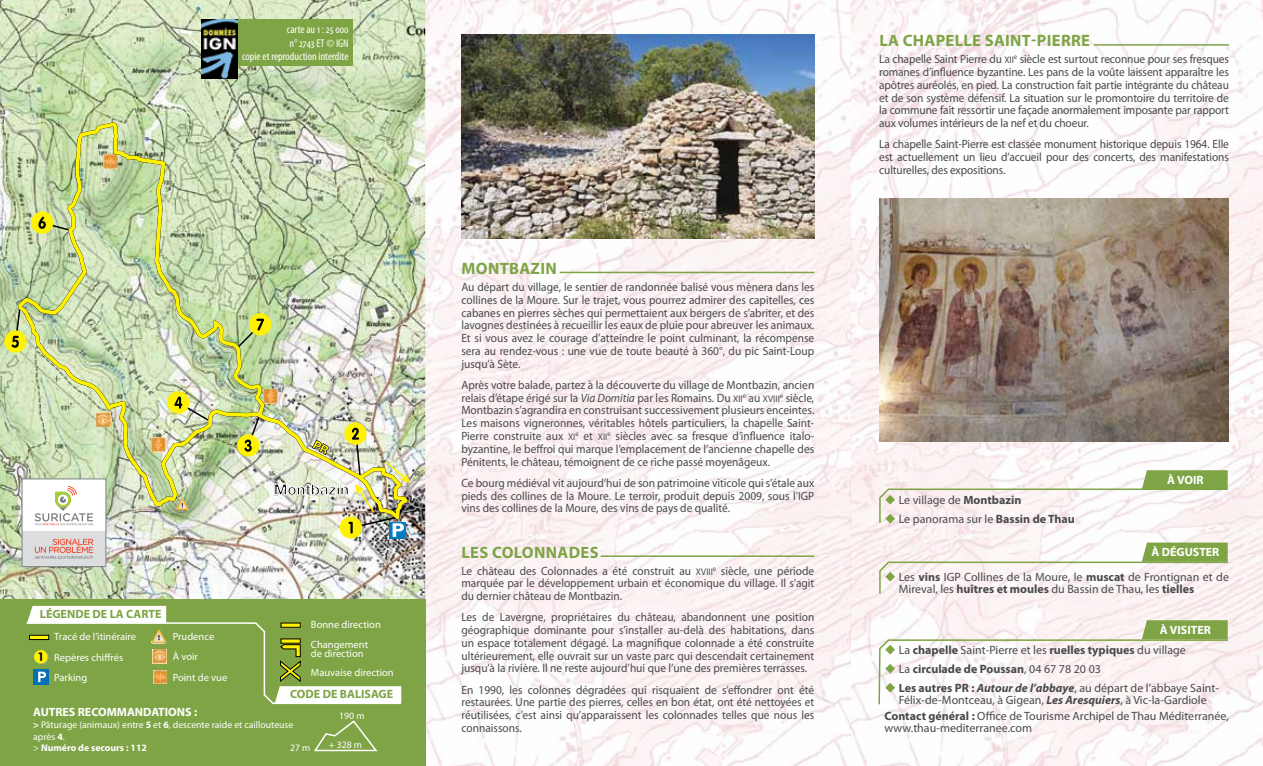
<style>
.page{position:relative;width:1263px;height:766px;background:#fff}
.page>*{position:absolute;margin:0;border:0;box-sizing:border-box;transform-origin:0 0}
.t1{font:700 16.5px "Myriad Pro";letter-spacing:.02em;color:#7fa445}
.t2{font:700 15px "Helvetica Neue LT Std";color:#000}
.t3{font:12px/12.8px "Myriad Pro";color:#49494b;text-align:justify;scale:.95 1}
.t4{font:12px/12px "Myriad Pro";color:#49494b}
.t5{font:700 12px "Myriad Pro";color:#fff}
.t6{font:700 12px "Myriad Pro";color:#49494b}
.t7{font:700 12px "Myriad Pro";color:#7fa445}
.t8{font:700 12px "VAG Rounded Std";color:#000}
.t9{font:condensed 11.25px/13.5px "Myriad Pro";color:#fff;text-align:right}
.t10{font:10.5px/20.2px "Myriad Pro";color:#fff}
.t11{font:9.75px/11.7px "Myriad Pro";color:#fff}
.s1{font-weight:700}
.s2{font-style:italic}
.s3{font-family:"Myriad Pro Regular SC800";font-size:9.6px}
.s4{color:#7fa445}
.s5{font-weight:400}
.s6{font-weight:700;font-style:italic}
</style>
<div class="page">
<img style="left:425px;top:0;width:838px;height:765px">
<img style="left:0;top:0;width:425px;height:599px">
<svg style="left:4px;top:306px;width:14px;height:46px"></svg>
<img style="left:18px;top:122px;width:390px;height:397px">
<img style="left:275px;top:422px;width:136px;height:116px">
<img style="left:13px;top:472px;width:102px;height:102px">
<div style="left:0;top:599px;width:425px;height:166px;background:#7fa445"></div>
<svg style="left:878px;top:542px;width:351px;height:53px"></svg>
<svg style="left:878px;top:470px;width:351px;height:54px"></svg>
<svg style="left:878px;top:620px;width:351px;height:85px"></svg>
<svg style="left:314px;top:720px;width:64px;height:32px"></svg>
<svg style="left:26px;top:605px;width:376px;height:99px"></svg>
<div style="left:217px;top:19px;width:136px;height:47px;background:#7fa445"></div>
<img style="left:202px;top:19px;width:35px;height:60px">
<div style="left:29px;top:635px;width:20px;height:4px;border:1px solid #000"></div>
<hr style="left:560px;top:271px;width:254px;height:2px;background:#7fa445">
<hr style="left:601px;top:555px;width:213px;height:1px;background:#7fa445">
<hr style="left:1094px;top:44px;width:135px;height:2px;background:#7fa445">
<img style="left:461px;top:34px;width:353px;height:204px">
<img style="left:879px;top:199px;width:350px;height:242px">
<p class="t9" style="left:242px;top:23px;width:108px">carte au 1 : 25 000<br>n° 2743 ET © IGN<br>copie et reproduction interdite</p>
<p class="t7" style="left:40px;top:606px;width:123px">LÉGENDE DE LA CARTE</p>
<p class="t2" style="left:274px;top:480px;width:77px">Montbazin</p>
<p class="t10" style="left:173px;top:626px;width:56px">Prudence<br>À voir<br>Point de vue</p>
<p class="t10" style="left:311px;top:614px;width:71px;line-height:19.6px">Bonne direction<br>Changement</p>
<p class="t10" style="left:54px;top:626px;width:83px">Tracé de l’itinéraire<br>Repères chiffrés<br>Parking</p>
<p class="t5" style="left:33px;top:704px;width:165px">AUTRES RECOMMANDATIONS :</p>
<p class="t11" style="left:33px;top:718px;width:262px"><span class="s1">&gt;</span> Pâturage (animaux) entre <span class="s1">5</span> et <span class="s1">6</span>, descente raide et caillouteuse après <span class="s1">4</span>.<br>&gt; <span class="s1">Numéro de secours : 112</span></p>
<p class="t10" style="left:311px;top:643px;width:84px;line-height:19.6px">de direction<br>Mauvaise direction</p>
<p class="t8" style="left:38px;top:649px;width:6px">1</p>
<p class="t7" style="left:290px;top:686px;width:105px">CODE DE BALISAGE</p>
<p class="t11" style="left:339px;top:709px;width:27px">190 m</p>
<p class="t11" style="left:329px;top:738px;width:35px">+ 328 m</p>
<p class="t11" style="left:290px;top:741px;width:22px">27 m</p>
<h1 class="t1" style="left:462px;top:258px;width:26px">Mont</h1>
<h1 class="t1" style="left:509px;top:258px;width:47px">bazin</h1>
<p class="t3" style="left:461px;top:280px;width:373px">Au départ du village, le sentier de randonnée balisé vous mènera dans les collines de la Moure. Sur le trajet, vous pourrez admirer des capitelles, ces cabanes en pierres sèches qui permettaient aux bergers de s’abriter, et des lavognes destinées à recueillir les eaux de pluie pour abreuver les animaux.<br>Et si vous avez le courage d’atteindre le point culminant, la récompense sera au rendez-vous : une vue de toute beauté à 360°, du pic Saint-Loup jusqu’à Sète.</p>
<p class="t3" style="left:461px;top:378px;width:373px">Après votre balade, partez à la découverte du village de Montbazin, ancien relais d’étape érigé sur la <span class="s2">Via Domitia</span> par les Romains. Du <span class="s3">XII</span><sup>e</sup> au <span class="s3">XVIII</span><sup>e</sup> siècle, Montbazin s’agrandira en construisant successivement plusieurs enceintes.<br>Les maisons vigneronnes, véritables hôtels particuliers, la chapelle Saint-Pierre construite aux <span class="s3">XI</span><sup>e</sup> et <span class="s3">XII</span><sup>e</sup> siècles avec sa fresque d’influence italo&shy;byzantine, le beffroi qui marque l’emplacement de l’ancienne chapelle des Pénitents, le château, témoignent de ce riche passé moyenâgeux.</p>
<p class="t3" style="left:461px;top:476px;width:373px">Ce bourg médiéval vit aujourd’hui de son patrimoine viticole qui s’étale aux pieds des collines de la Moure. Le terroir, produit depuis 2009, sous l’IGP vins des collines de la Moure, des vins de pays de qualité.</p>
<h1 class="t1" style="left:462px;top:541px;width:43px">Les colonn</h1>
<h1 class="t1" style="left:558px;top:541px;width:22px">ades</h1>
<p class="t3" style="left:461px;top:564px;width:373px">Le château des Colonnades a été construit au <span class="s3">XVIII</span><sup>e</sup> siècle, une période marquée par le développement urbain et économique du village. Il s’agit du dernier château de Montbazin.</p>
<p class="t3" style="left:461px;top:610px;width:373px">Les de Lavergne, propriétaires du château, abandonnent une position géographique dominante pour s’installer au-delà des habitations, dans un espace totalement dégagé. La magnifique colonnade a été construite ultérieurement, elle ouvrait sur un vaste parc qui descendait certainement jusqu’à la rivière. Il ne reste aujourd’hui que l’une des premières terrasses.</p>
<p class="t3" style="left:461px;top:683px;width:373px">En 1990, les colonnes dégradées qui risquaient de s’effondrer ont été restaurées. Une partie des pierres, celles en bon état, ont été nettoyées et réutilisées, c’est ainsi qu’apparaissent les colonnades telles que nous les connaissons.</p>
<h1 class="t1" style="left:879px;top:30px;width:67px">La chapelle</h1>
<h1 class="t1" style="left:985px;top:30px;width:78px">Saint-Pierre</h1>
<p class="t3" style="left:879px;top:53px;width:370px">La chapelle Saint Pierre du <span class="s3">XII</span><sup>e</sup> siècle est surtout reconnue pour ses fresques romanes d’influence byzantine. Les pans de la voûte laissent apparaître les apôtres auréolés, en pied. La construction fait partie intégrante du château et de son système défensif. La situation sur le promontoire du territoire de la commune fait ressortir une façade anormalement imposante par rapport aux volumes intérieurs de la nef et du choeur.</p>
<p class="t3" style="left:879px;top:138px;width:370px">La chapelle Saint-Pierre est classée monument historique depuis 1964. Elle est actuellement un lieu d’accueil pour des concerts, des manifestations culturelles, des expositions.</p>
<p class="t4" style="left:884px;top:494px;width:138px"><span class="s4">◆</span> Le village de <span class="s1">Montbazin</span></p>
<p class="t4" style="left:884px;top:512px;width:192px"><span class="s4">◆</span> Le panorama sur le <span class="s1">Bassin de Thau</span></p>
<p class="t5" style="left:1167px;top:471px;width:38px">À VOIR</p>
<p class="t5" style="left:1151px;top:544px;width:70px">À DÉGUSTER</p>
<p class="t4" style="left:899px;top:570px;width:332px;text-indent:-14px"><span class="s4">◆</span> Les <span class="s1">vins</span> IGP Collines de la Moure, le <span class="s1">muscat</span> de Frontignan et de<br>Mireval, les <span class="s1">huîtres et moules</span> du Bassin de Thau, les <span class="s1">tielles</span></p>
<p class="t5" style="left:1160px;top:621px;width:52px">À VISITER</p>
<p class="t4" style="left:884px;top:643px;width:303px"><span class="s4">◆</span> La <span class="s1">chapelle</span> Saint-Pierre et les <span class="s1">ruelles typiques</span> du village</p>
<p class="t6" style="left:884px;top:660px;width:218px"><span class="s4">◆</span> <span class="s5">La</span> circulade de Poussan<span class="s5">, 04 67 78 20 03</span></p>
<p class="t4" style="left:884px;top:681px;width:336px;text-align:center"><span class="s4">◆</span> <span class="s1">Les autres PR :</span> <span class="s6">Autour de l’abbaye</span>, au départ de l’abbaye Saint-<br>Félix-de-Montceau, à Gigean, <span class="s6">Les Aresquiers</span>, à Vic-la-Gardiole</p>
<p class="t4" style="left:884px;top:709px;width:346px"><span class="s1">Contact général :</span> Office de Tourisme Archipel de Thau Méditerranée, www.thau-mediterranee.com</p>
</div>
